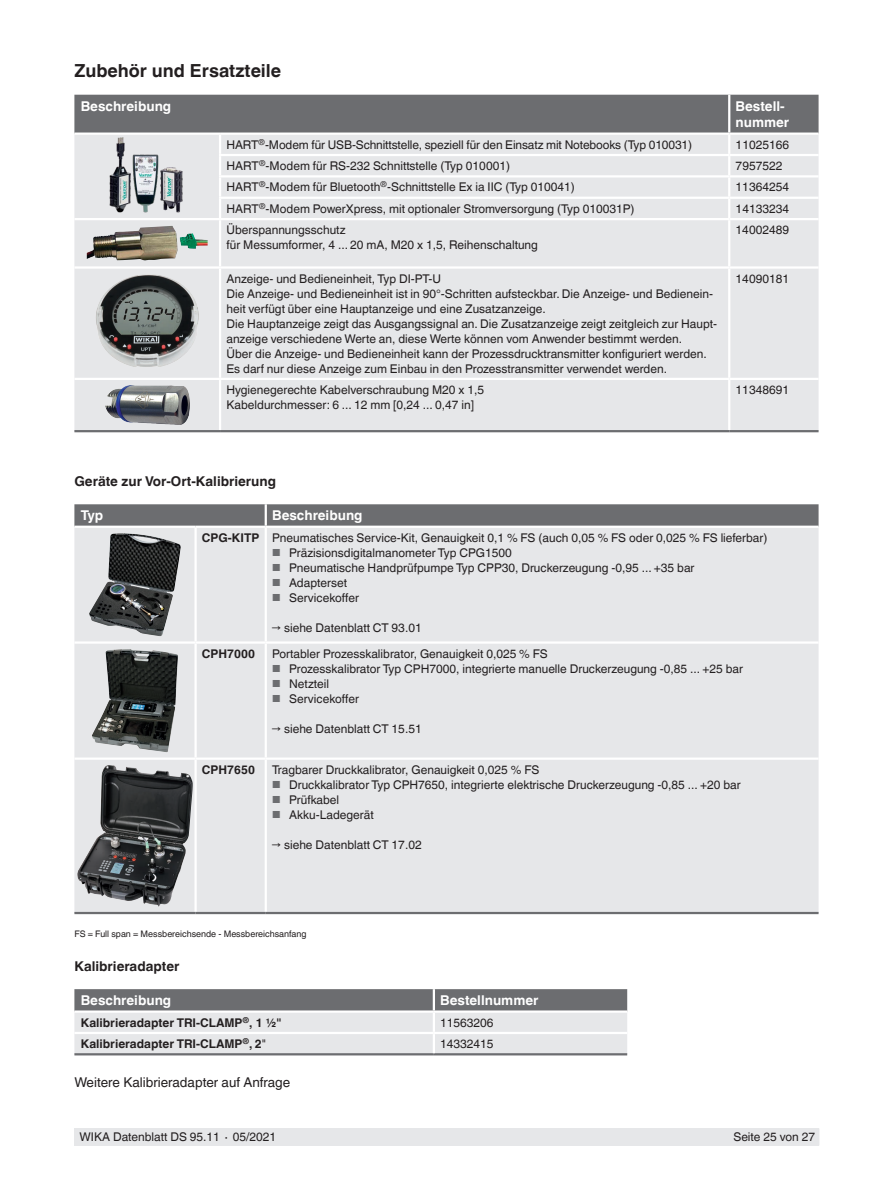
<style>
.page{position:relative;width:893px;height:1188px;background:#fff}
.page>*{position:absolute;margin:0;border:0;box-sizing:border-box;transform-origin:0 0}
.t1{font:700 18px "Helvetica World";color:#231f20}
.t2{font:700 13.5px/16.5px "Helvetica World";color:#fff}
.t3{font:700 13.5px "Helvetica World";color:#231f20}
.t4{font:13.5px "Helvetica World";color:#231f20}
.t5{font:12px/15px "Helvetica World";color:#231f20}
.t6{font:700 12px "Helvetica World";color:#231f20}
.t7{font:9px "Helvetica World";color:#231f20}
.s1{font-weight:700}
.s2{font-size:10.2px;color:#6c6d70}
.s3{font-weight:400}
</style>
<div class="page">
<div style="left:75px;top:1128px;width:744px;height:17px;background:#e6e7e9"></div>
<div style="left:74px;top:220px;width:745px;height:210px;background:#e6e7e9"></div>
<hr style="left:219px;top:220px;width:2px;height:46px;background:#fff">
<hr style="left:728px;top:220px;width:2px;height:46px;background:#fff">
<hr style="left:74px;top:266px;width:146px;height:3px;background:#fff">
<hr style="left:220px;top:266px;width:509px;height:3px;background:#fff">
<hr style="left:219px;top:269px;width:2px;height:109px;background:#fff">
<hr style="left:729px;top:266px;width:90px;height:3px;background:#fff">
<hr style="left:728px;top:269px;width:2px;height:109px;background:#fff">
<hr style="left:74px;top:378px;width:146px;height:2px;background:#fff">
<hr style="left:220px;top:378px;width:509px;height:2px;background:#fff">
<hr style="left:219px;top:380px;width:2px;height:50px;background:#fff">
<hr style="left:729px;top:378px;width:90px;height:2px;background:#fff">
<hr style="left:728px;top:380px;width:2px;height:50px;background:#fff">
<svg style="left:74px;top:95px;width:745px;height:123px;background:#bfc0c3"></svg>
<hr style="left:74px;top:430px;width:146px;height:2px;background:#6c6d70">
<hr style="left:220px;top:430px;width:509px;height:2px;background:#6c6d70">
<hr style="left:729px;top:430px;width:90px;height:2px;background:#6c6d70">
<div style="left:87px;top:225px;width:121px;height:36px;background:#e6e7e9"></div>
<img style="left:87px;top:226px;width:121px;height:35px">
<img style="left:94px;top:274px;width:105px;height:95px">
<img style="left:105px;top:385px;width:84px;height:40px">
<svg style="left:74px;top:504px;width:745px;height:22px;background:#707174"></svg>
<div style="left:74px;top:528px;width:745px;height:384px;background:#e6e7e9"></div>
<hr style="left:194px;top:528px;width:3px;height:113px;background:#fff">
<hr style="left:265px;top:528px;width:2px;height:113px;background:#fff">
<hr style="left:74px;top:641px;width:122px;height:3px;background:#fff">
<hr style="left:196px;top:641px;width:70px;height:3px;background:#fff">
<hr style="left:194px;top:644px;width:3px;height:114px;background:#fff">
<hr style="left:266px;top:641px;width:553px;height:3px;background:#fff">
<hr style="left:265px;top:644px;width:2px;height:114px;background:#fff">
<hr style="left:74px;top:758px;width:122px;height:2px;background:#fff">
<hr style="left:196px;top:758px;width:70px;height:2px;background:#fff">
<hr style="left:194px;top:760px;width:3px;height:152px;background:#fff">
<hr style="left:266px;top:758px;width:553px;height:2px;background:#fff">
<hr style="left:265px;top:760px;width:2px;height:152px;background:#fff">
<hr style="left:265px;top:504px;width:2px;height:22px;background:#fff">
<hr style="left:74px;top:912px;width:122px;height:2px;background:#6c6d70">
<hr style="left:196px;top:912px;width:70px;height:2px;background:#6c6d70">
<hr style="left:266px;top:912px;width:553px;height:2px;background:#6c6d70">
<img style="left:89px;top:533px;width:92px;height:103px">
<img style="left:92px;top:649px;width:86px;height:103px">
<img style="left:76px;top:765px;width:117px;height:142px">
<hr style="left:74px;top:1053px;width:360px;height:2px;background:#6c6d70">
<hr style="left:434px;top:1053px;width:193px;height:2px;background:#6c6d70">
<svg style="left:74px;top:989px;width:553px;height:65px;background:#bdbec0"></svg>
<hr style="left:74px;top:1032px;width:360px;height:2px;background:#fff">
<hr style="left:433px;top:989px;width:2px;height:21px;background:#fff">
<img style="left:105px;top:136px;width:79px;height:79px">
<h1 class="t1" style="left:74px;top:60px;width:208px">Zubehör und Ersatzteile</h1>
<p class="t2" style="left:81px;top:98px;width:92px">Beschreibung</p>
<p class="t2" style="left:736px;top:98px;width:55px">Bestell&shy;nummer</p>
<p class="t5" style="left:226px;top:137px;width:467px">HART<sup>®</sup>-Modem für USB-Schnittstelle, speziell für den Einsatz mit Notebooks (Typ 010031)</p>
<p class="t5" style="left:736px;top:137px;width:55px">11025166</p>
<p class="t5" style="left:226px;top:158px;width:285px">HART<sup>®</sup>-Modem für RS-232 Schnittstelle (Typ 010001)</p>
<p class="t5" style="left:736px;top:158px;width:48px">7957522</p>
<p class="t5" style="left:226px;top:180px;width:350px">HART<sup>®</sup>-Modem für Bluetooth<sup>®</sup>-Schnittstelle Ex ia IIC (Typ 010041)</p>
<p class="t5" style="left:736px;top:180px;width:55px">11364254</p>
<p class="t5" style="left:226px;top:201px;width:410px">HART<sup>®</sup>-Modem PowerXpress, mit optionaler Stromversorgung (Typ 010031P)</p>
<p class="t5" style="left:736px;top:201px;width:55px">14133234</p>
<p class="t5" style="left:226px;top:222px;width:313px">Überspannungsschutz<br>für Messumformer, 4 ... 20 mA, M20 x 1,5, Reihenschaltung</p>
<p class="t5" style="left:736px;top:222px;width:55px">14002489</p>
<p class="t5" style="left:226px;top:271px;width:492px">Anzeige- und Bedieneinheit, Typ DI-PT-U<br>Die Anzeige- und Bedieneinheit ist in 90°-Schritten aufsteckbar. Die Anzeige- und Bedienein&shy;heit verfügt über eine Hauptanzeige und eine Zusatzanzeige.<br>Die Hauptanzeige zeigt das Ausgangssignal an. Die Zusatzanzeige zeigt zeitgleich zur Haupt&shy;anzeige verschiedene Werte an, diese Werte können vom Anwender bestimmt werden.<br>Über die Anzeige- und Bedieneinheit kann der Prozessdrucktransmitter konfiguriert werden.<br>Es darf nur diese Anzeige zum Einbau in den Prozesstransmitter verwendet werden.</p>
<p class="t5" style="left:736px;top:271px;width:55px">14090181</p>
<p class="t5" style="left:226px;top:382px;width:259px">Hygienegerechte Kabelverschraubung M20 x 1,5<br>Kabeldurchmesser: 6 ... 12 mm [0,24 ... 0,47 in]</p>
<p class="t5" style="left:736px;top:382px;width:55px">11348691</p>
<p class="t3" style="left:74px;top:474px;width:203px">Geräte zur Vor-Ort-Kalibrierung</p>
<p class="t2" style="left:81px;top:507px;width:24px">Typ</p>
<p class="t2" style="left:272px;top:507px;width:92px">Beschreibung</p>
<p class="t5" style="left:202px;top:530px;width:567px"><span class="s1">CPG-KITP</span> Pneumatisches Service-Kit, Genauigkeit 0,1 % FS (auch 0,05 % FS oder 0,025 % FS lieferbar)</p>
<p class="t5" style="left:272px;top:545px;width:241px"><span class="s2">■</span> Präzisionsdigitalmanometer Typ CPG1500</p>
<p class="t5" style="left:272px;top:560px;width:424px"><span class="s2">■</span> Pneumatische Handprüfpumpe Typ CPP30, Druckerzeugung -0,95 ... +35 bar</p>
<p class="t5" style="left:272px;top:575px;width:76px"><span class="s2">■</span> Adapterset</p>
<p class="t5" style="left:272px;top:590px;width:88px"><span class="s2">■</span> Servicekoffer</p>
<p class="t5" style="left:272px;top:620px;width:151px">→ siehe Datenblatt CT 93.01</p>
<p class="t6" style="left:202px;top:646px;width:54px">CPH7000</p>
<p class="t5" style="left:272px;top:646px;width:277px">Portabler Prozesskalibrator, Genauigkeit 0,025 % FS</p>
<p class="t5" style="left:272px;top:661px;width:472px"><span class="s2">■</span> Prozesskalibrator Typ CPH7000, integrierte manuelle Druckerzeugung -0,85 ... +25 bar</p>
<p class="t5" style="left:272px;top:676px;width:59px"><span class="s2">■</span> Netzteil</p>
<p class="t5" style="left:272px;top:691px;width:88px"><span class="s2">■</span> Servicekoffer</p>
<p class="t5" style="left:272px;top:721px;width:151px">→ siehe Datenblatt CT 15.51</p>
<p class="t6" style="left:202px;top:762px;width:54px">CPH7650</p>
<p class="t5" style="left:272px;top:762px;width:269px">Tragbarer Druckkalibrator, Genauigkeit 0,025 % FS</p>
<p class="t5" style="left:272px;top:777px;width:470px"><span class="s2">■</span> Druckkalibrator Typ CPH7650, integrierte elektrische Druckerzeugung -0,85 ... +20 bar</p>
<p class="t5" style="left:272px;top:792px;width:69px"><span class="s2">■</span> Prüfkabel</p>
<p class="t5" style="left:272px;top:807px;width:103px"><span class="s2">■</span> Akku-Ladegerät</p>
<p class="t5" style="left:272px;top:837px;width:151px">→ siehe Datenblatt CT 17.02</p>
<p class="t7" style="left:74px;top:929px;width:234px">FS = Full span = Messbereichsende - Messbereichsanfang</p>
<p class="t3" style="left:74px;top:959px;width:107px">Kalibrieradapter</p>
<p class="t2" style="left:81px;top:992px;width:92px">Beschreibung</p>
<p class="t2" style="left:440px;top:992px;width:100px">Bestellnummer</p>
<p class="t6" style="left:81px;top:1015px;width:202px">Kalibrieradapter TRI-CLAMP<sup>®</sup>, 1 ½"</p>
<p class="t5" style="left:440px;top:1015px;width:55px">11563206</p>
<p class="t6" style="left:81px;top:1037px;width:187px">Kalibrieradapter TRI-CLAMP<sup>®</sup>, 2<span class="s3">"</span></p>
<p class="t5" style="left:440px;top:1036px;width:55px">14332415</p>
<p class="t4" style="left:74px;top:1074px;width:217px">Weitere Kalibrieradapter auf Anfrage</p>
<p class="t5" style="left:80px;top:1130px;width:198px">WIKA Datenblatt DS 95.11 ∙ 05/2021</p>
<p class="t5" style="left:733px;top:1130px;width:83px">Seite 25 von 27</p>
</div>
